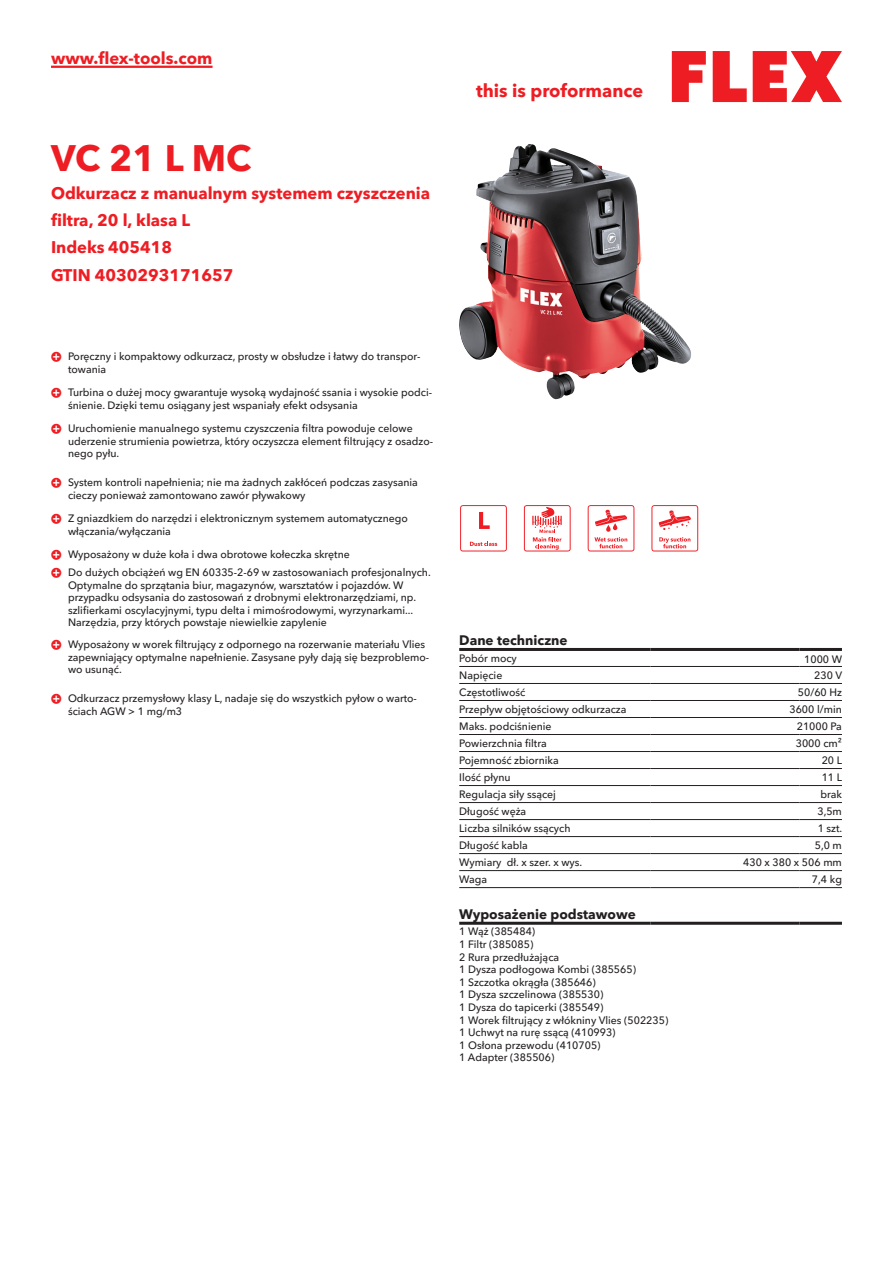
<style>
.page{position:relative;width:893px;height:1263px;background:#fff}
.page>*{position:absolute;margin:0;border:0;box-sizing:border-box;transform-origin:0 0}
.CB_AF_Product-name{font:700 36px "Avenir Next W1 G";color:#ee1d23}
.t1{font:700 18px "Avenir Next W1 G";color:#ee1d23}
.CB_AF_Product-short{font:700 16.5px/27px "Avenir Next W1 G";color:#ee1d23}
.CB_AF_Order-number{font:700 16.5px "Avenir Next W1 G";color:#ee1d23}
.CB_AF_Table-headline{font:700 13.5px "Avenir Next W1 G";color:#231f20}
.CB_AF_Table-specific{font:500 10.5px/12.6px "Avenir Next W1 G";color:#231f20}
</style>
<div class="page">
<svg style="left:672px;top:51px;width:34px;height:51px"></svg>
<svg style="left:713px;top:51px;width:34px;height:51px"></svg>
<svg style="left:753px;top:51px;width:89px;height:51px"></svg>
<hr style="left:51px;top:66px;width:162px;height:2px;background:#ee1d23">
<img style="left:459px;top:144px;width:200px;height:255px">
<hr style="left:459px;top:666px;width:192px;height:1px;background:#231f20">
<hr style="left:651px;top:666px;width:148px;height:1px;background:#231f20">
<hr style="left:799px;top:666px;width:43px;height:1px;background:#231f20">
<hr style="left:459px;top:683px;width:192px;height:1px;background:#231f20">
<hr style="left:651px;top:683px;width:148px;height:1px;background:#231f20">
<hr style="left:799px;top:683px;width:43px;height:1px;background:#231f20">
<hr style="left:459px;top:700px;width:192px;height:1px;background:#231f20">
<hr style="left:651px;top:700px;width:148px;height:1px;background:#231f20">
<hr style="left:799px;top:700px;width:43px;height:1px;background:#231f20">
<hr style="left:459px;top:717px;width:192px;height:1px;background:#231f20">
<hr style="left:651px;top:717px;width:148px;height:1px;background:#231f20">
<hr style="left:799px;top:717px;width:43px;height:1px;background:#231f20">
<hr style="left:459px;top:734px;width:192px;height:1px;background:#231f20">
<hr style="left:651px;top:734px;width:148px;height:1px;background:#231f20">
<hr style="left:799px;top:734px;width:43px;height:1px;background:#231f20">
<hr style="left:459px;top:751px;width:192px;height:1px;background:#231f20">
<hr style="left:651px;top:751px;width:148px;height:1px;background:#231f20">
<hr style="left:799px;top:751px;width:43px;height:1px;background:#231f20">
<hr style="left:459px;top:768px;width:192px;height:1px;background:#231f20">
<hr style="left:651px;top:768px;width:148px;height:1px;background:#231f20">
<hr style="left:799px;top:768px;width:43px;height:1px;background:#231f20">
<hr style="left:459px;top:785px;width:192px;height:1px;background:#231f20">
<hr style="left:651px;top:785px;width:148px;height:1px;background:#231f20">
<hr style="left:799px;top:785px;width:43px;height:1px;background:#231f20">
<hr style="left:459px;top:802px;width:192px;height:1px;background:#231f20">
<hr style="left:651px;top:802px;width:148px;height:1px;background:#231f20">
<hr style="left:799px;top:802px;width:43px;height:1px;background:#231f20">
<hr style="left:459px;top:819px;width:192px;height:1px;background:#231f20">
<hr style="left:651px;top:819px;width:148px;height:1px;background:#231f20">
<hr style="left:799px;top:819px;width:43px;height:1px;background:#231f20">
<hr style="left:459px;top:836px;width:192px;height:1px;background:#231f20">
<hr style="left:651px;top:836px;width:148px;height:1px;background:#231f20">
<hr style="left:799px;top:836px;width:43px;height:1px;background:#231f20">
<hr style="left:459px;top:853px;width:192px;height:1px;background:#231f20">
<hr style="left:651px;top:853px;width:148px;height:1px;background:#231f20">
<hr style="left:799px;top:853px;width:43px;height:1px;background:#231f20">
<hr style="left:459px;top:870px;width:192px;height:1px;background:#231f20">
<hr style="left:651px;top:870px;width:148px;height:1px;background:#231f20">
<hr style="left:799px;top:870px;width:43px;height:1px;background:#231f20">
<hr style="left:459px;top:887px;width:192px;height:1px;background:#231f20">
<hr style="left:651px;top:887px;width:148px;height:1px;background:#231f20">
<hr style="left:799px;top:887px;width:43px;height:1px;background:#231f20">
<hr style="left:459px;top:648px;width:192px;height:3px;background:#231f20">
<hr style="left:651px;top:648px;width:148px;height:3px;background:#231f20">
<hr style="left:799px;top:648px;width:43px;height:3px;background:#231f20">
<hr style="left:459px;top:922px;width:192px;height:3px;background:#231f20">
<hr style="left:651px;top:922px;width:148px;height:3px;background:#231f20">
<hr style="left:799px;top:922px;width:43px;height:3px;background:#231f20">
<svg style="left:460px;top:505px;width:47px;height:46px"></svg>
<svg style="left:524px;top:505px;width:47px;height:46px"></svg>
<svg style="left:588px;top:505px;width:46px;height:46px"></svg>
<svg style="left:651px;top:505px;width:47px;height:46px"></svg>
<h3 class="CB_AF_Product-short" style="left:51px;top:43px;width:163px">www.flex-tools.com</h3>
<p class="CB_AF_Product-name" style="left:51px;top:130px;width:202px">VC 21 L MC</p>
<p class="CB_AF_Product-short" style="left:51px;top:178px;width:381px">Odkurzacz z manualnym systemem czyszczenia filtra, 20 l, klasa L</p>
<p class="CB_AF_Order-number" style="left:51px;top:234px;width:123px">Indeks 405418</p>
<p class="CB_AF_Order-number" style="left:51px;top:262px;width:184px">GTIN 4030293171657</p>
<h2 class="t1" style="left:476px;top:77px;width:169px">this is proformance</h2>
<p class="CB_AF_Table-specific" style="left:68px;top:349px;width:354px">Poręczny i kompaktowy odkurzacz, prosty w obsłudze i łatwy do transpor&shy;towania</p>
<p class="CB_AF_Table-specific" style="left:68px;top:385px;width:366px">Turbina o dużej mocy gwarantuje wysoką wydajność ssania i wysokie podci&shy;śnienie. Dzięki temu osiągany jest wspaniały efekt odsysania</p>
<p class="CB_AF_Table-specific" style="left:68px;top:421px;width:367px">Uruchomienie manualnego systemu czyszczenia filtra powoduje celowe uderzenie strumienia powietrza, który oczyszcza element filtrujący z osadzo&shy;nego pyłu.</p>
<p class="CB_AF_Table-specific" style="left:68px;top:475px;width:351px">System kontroli napełnienia; nie ma żadnych zakłóceń podczas zasysania cieczy ponieważ zamontowano zawór pływakowy</p>
<p class="CB_AF_Table-specific" style="left:68px;top:511px;width:341px">Z gniazdkiem do narzędzi i elektronicznym systemem automatycznego włączania/wyłączania</p>
<p class="CB_AF_Table-specific" style="left:68px;top:547px;width:283px">Wyposażony w duże koła i dwa obrotowe kołeczka skrętne</p>
<p class="CB_AF_Table-specific" style="left:68px;top:565px;width:364px">Do dużych obciążeń wg EN 60335-2-69 w zastosowaniach profesjonalnych.<br>Optymalne do sprzątania biur, magazynów, warsztatów i pojazdów. W przypadku odsysania do zastosowań z drobnymi elektronarzędziami, np. szlifierkami oscylacyjnymi, typu delta i mimośrodowymi, wyrzynarkami...<br>Narzędzia, przy których powstaje niewielkie zapylenie</p>
<p class="CB_AF_Table-specific" style="left:68px;top:637px;width:363px">Wyposażony w worek filtrujący z odpornego na rozerwanie materiału Vlies zapewniający optymalne napełnienie. Zasysane pyły dają się bezproblemo&shy;wo usunąć.</p>
<p class="CB_AF_Table-specific" style="left:68px;top:691px;width:350px">Odkurzacz przemysłowy klasy L, nadaje się do wszystkich pyłow o warto&shy;ściach AGW &gt; 1 mg/m3</p>
<p class="CB_AF_Table-headline" style="left:459px;top:630px;width:110px">Dane techniczne</p>
<p class="CB_AF_Table-specific" style="left:459px;top:651px;width:59px">Pobór mocy</p>
<p class="CB_AF_Table-specific" style="left:804px;top:652px;width:39px">1000 W</p>
<p class="CB_AF_Table-specific" style="left:459px;top:668px;width:45px">Napięcie</p>
<p class="CB_AF_Table-specific" style="left:814px;top:668px;width:29px">230 V</p>
<p class="CB_AF_Table-specific" style="left:459px;top:685px;width:68px">Częstotliwość</p>
<p class="CB_AF_Table-specific" style="left:798px;top:685px;width:46px">50/60 Hz</p>
<p class="CB_AF_Table-specific" style="left:459px;top:702px;width:169px">Przepływ objętościowy odkurzacza</p>
<p class="CB_AF_Table-specific" style="left:789px;top:702px;width:54px">3600 l/min</p>
<p class="CB_AF_Table-specific" style="left:459px;top:719px;width:94px">Maks. podciśnienie</p>
<p class="CB_AF_Table-specific" style="left:797px;top:719px;width:47px">21000 Pa</p>
<p class="CB_AF_Table-specific" style="left:459px;top:736px;width:89px">Powierzchnia filtra</p>
<p class="CB_AF_Table-specific" style="left:796px;top:736px;width:48px">3000 cm²</p>
<p class="CB_AF_Table-specific" style="left:459px;top:753px;width:101px">Pojemność zbiornika</p>
<p class="CB_AF_Table-specific" style="left:822px;top:753px;width:22px">20 L</p>
<p class="CB_AF_Table-specific" style="left:459px;top:770px;width:53px">Ilość płynu</p>
<p class="CB_AF_Table-specific" style="left:822px;top:770px;width:22px">11 L</p>
<p class="CB_AF_Table-specific" style="left:459px;top:787px;width:98px">Regulacja siły ssącej</p>
<p class="CB_AF_Table-specific" style="left:820px;top:787px;width:23px">brak</p>
<p class="CB_AF_Table-specific" style="left:459px;top:804px;width:69px">Długość węża</p>
<p class="CB_AF_Table-specific" style="left:817px;top:804px;width:26px">3,5m</p>
<p class="CB_AF_Table-specific" style="left:459px;top:821px;width:113px">Liczba silników ssących</p>
<p class="CB_AF_Table-specific" style="left:818px;top:821px;width:26px">1 szt.</p>
<p class="CB_AF_Table-specific" style="left:459px;top:838px;width:70px">Długość kabla</p>
<p class="CB_AF_Table-specific" style="left:815px;top:838px;width:29px">5,0 m</p>
<p class="CB_AF_Table-specific" style="left:459px;top:855px;width:124px">Wymiary dł. x szer. x wys.</p>
<p class="CB_AF_Table-specific" style="left:743px;top:855px;width:100px">430 x 380 x 506 mm</p>
<p class="CB_AF_Table-specific" style="left:459px;top:872px;width:30px">Waga</p>
<p class="CB_AF_Table-specific" style="left:812px;top:872px;width:32px">7,4 kg</p>
<p class="CB_AF_Table-headline" style="left:459px;top:903px;width:178px">Wyposażenie podstawowe</p>
<p class="CB_AF_Table-specific" style="left:459px;top:924px;width:211px">1 Wąż (385484)<br>1 Filtr (385085)<br>2 Rura przedłużająca<br>1 Dysza podłogowa Kombi (385565)<br>1 Szczotka okrągła (385646)<br>1 Dysza szczelinowa (385530)<br>1 Dysza do tapicerki (385549)<br>1 Worek filtrujący z włókniny Vlies (502235)<br>1 Uchwyt na rurę ssącą (410993)<br>1 Osłona przewodu (410705)<br>1 Adapter (385506)</p>
</div>
